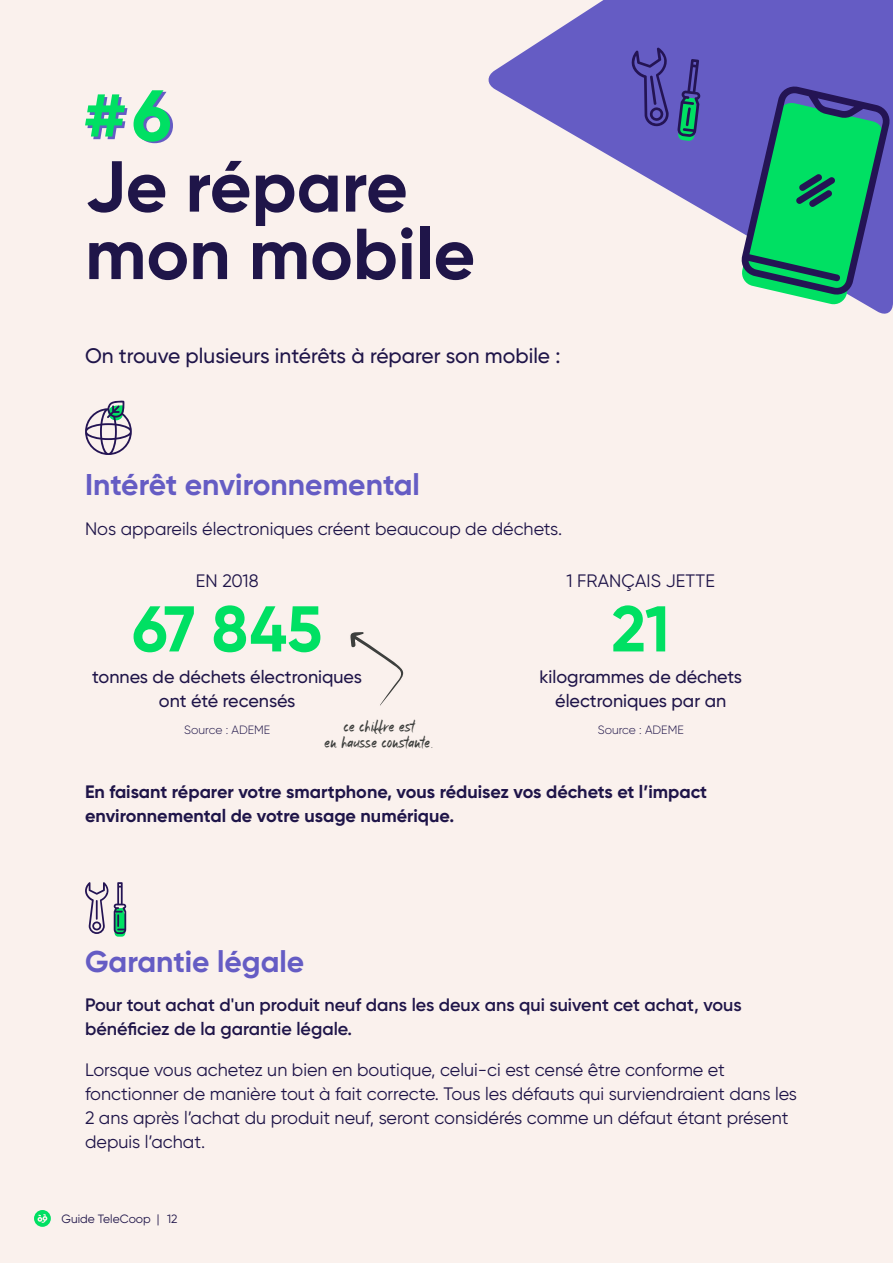
<style>
.page{position:relative;width:893px;height:1263px;background:#faf1ed}
.page>*{position:absolute;margin:0;border:0;box-sizing:border-box;transform-origin:0 0}
.t1{font:700 72px/67.5px "Gilroy";color:#1f1549}
.t2{font:700 72px "Gilroy";color:#00e063}
.t3{font:700 64.5px "Gilroy";letter-spacing:-.01em;color:#00e063}
.t4{font:700 30px "Gilroy";color:#655cc4}
.t5{font:500 21px "Gilroy";color:#1f1549}
.t6{font:18px/24px "Gilroy";color:#1f1549}
.t7{font:700 18px/24px "Gilroy";color:#1f1549}
.t8{font:600 18px/24px "Gilroy";color:#1f1549}
.t9{font:500 18px/24px "Gilroy";color:#1f1549;text-align:center}
.t10{font:18px/16.5px "Marker Mark";color:#3d3f3d;text-align:center}
.t11{font:300 12px "Gilroy";color:#1f1549}
.t12{font:12px "Gilroy";color:#1f1549}
</style>
<div class="page">
<svg style="left:488px;top:0;width:405px;height:314px"></svg>
<svg style="left:85px;top:94px;width:42px;height:45px"></svg>
<svg style="left:350px;top:632px;width:54px;height:74px"></svg>
<svg style="left:85px;top:400px;width:47px;height:55px"></svg>
<svg style="left:85px;top:882px;width:41px;height:55px"></svg>
<svg style="left:631px;top:48px;width:38px;height:79px;background:#5449a8"></svg>
<svg style="left:677px;top:59px;width:23px;height:82px;background:#39618a"></svg>
<svg style="left:740px;top:85px;width:151px;height:221px;background:#2e9983"></svg>
<svg style="left:34px;top:1210px;width:17px;height:17px"></svg>
<h1 class="t2" style="left:132px;top:70px;width:41px">6</h1>
<h1 class="t1" style="left:85px;top:152px;width:392px">Je répare mon mobile</h1>
<p class="t5" style="left:85px;top:343px;width:477px">On trouve plusieurs intérêts à réparer son mobile :</p>
<h3 class="t4" style="left:85px;top:466px;width:336px">Intérêt environnemental</h3>
<p class="t6" style="left:85px;top:516px;width:479px">Nos appareils électroniques créent beaucoup de déchets.</p>
<p class="t6" style="left:196px;top:569px;width:64px">EN 2018</p>
<p class="t6" style="left:566px;top:569px;width:150px">1 FRANÇAIS JETTE</p>
<h2 class="t3" style="left:132px;top:588px;width:192px">67 845</h2>
<h2 class="t3" style="left:612px;top:588px;width:60px">21</h2>
<p class="t9" style="left:92px;top:664px;width:271px">tonnes de déchets électroniques ont été recensés</p>
<p class="t9" style="left:539px;top:664px;width:204px">kilogrammes de déchets électroniques par an</p>
<p class="t11" style="left:184px;top:722px;width:88px">Source : ADEME</p>
<p class="t11" style="left:598px;top:722px;width:88px">Source : ADEME</p>
<p class="t10" style="left:325px;top:719px;width:111px">ce chiffre est<br>en hausse constante.</p>
<p class="t7" style="left:85px;top:780px;width:624px">En faisant réparer votre smartphone, vous réduisez vos déchets et l’impact environnemental de votre usage numérique.</p>
<h3 class="t4" style="left:85px;top:943px;width:221px">Garantie légale</h3>
<p class="t8" style="left:85px;top:993px;width:658px">Pour tout achat d'un produit neuf dans les deux ans qui suivent cet achat, vous bénéficiez de la garantie légale.</p>
<p class="t6" style="left:85px;top:1058px;width:714px">Lorsque vous achetez un bien en boutique, celui-ci est censé être conforme et fonctionner de manière tout à fait correcte. Tous les défauts qui surviendraient dans les 2 ans après l’achat du produit neuf, seront considérés comme un défaut étant présent depuis l’achat.</p>
<p class="t12" style="left:62px;top:1211px;width:117px">Guide TeleCoop | 12</p>
</div>
